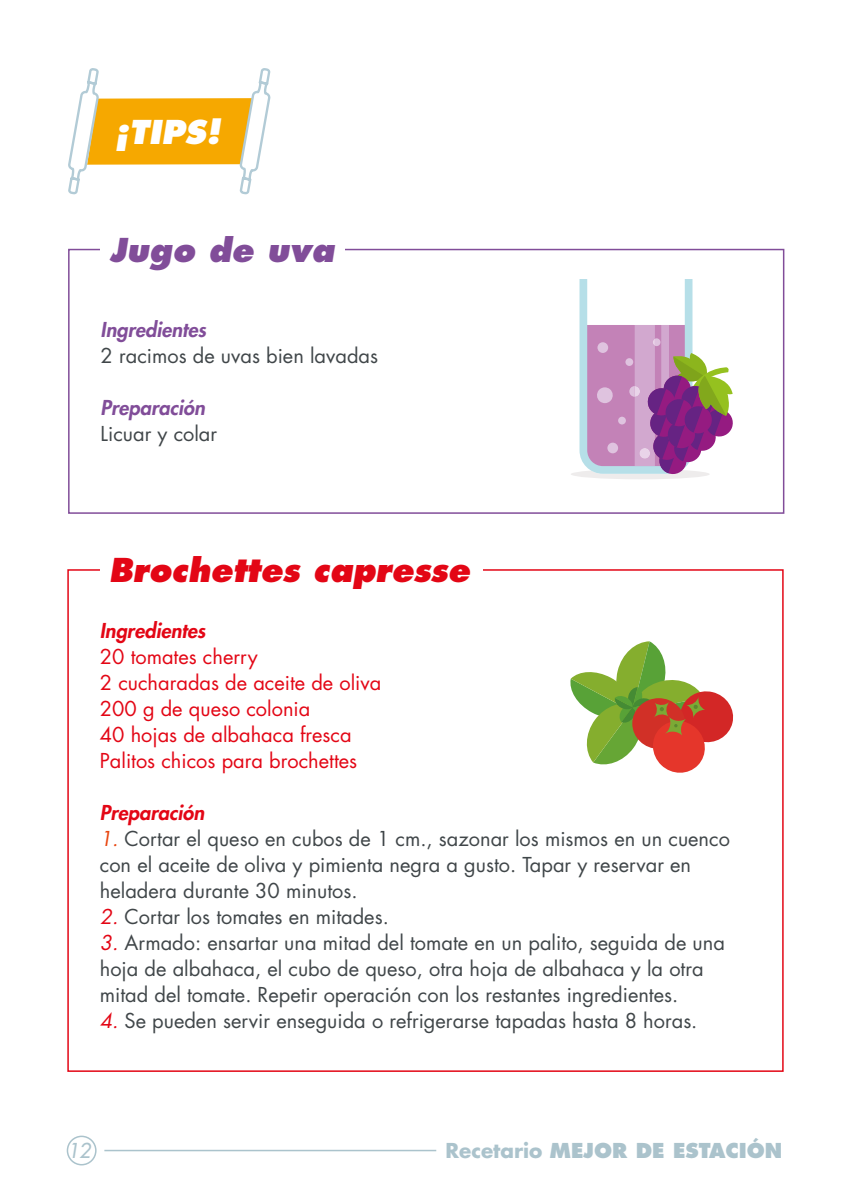
<style>
.page{position:relative;width:851px;height:1191px;background:#fff}
.page>*{position:absolute;margin:0;border:0;box-sizing:border-box;transform-origin:0 0}
.t1{font:italic 800 32px "Futura Std";color:#e30615}
.t2{font:italic 800 32px "Futura Std";color:#814d99}
.t3{font:italic 800 32px "Futura Std";color:#fff}
.t4{font:20px/26px "Futura Std";color:#404649}
.t5{font:20px/26px "Futura Std";color:#e30615}
.t6{font:800 20px "Futura Std";color:#abc3cc}
.t7{font:italic 800 20px "Futura Std";color:#814d99}
.t8{font:italic 800 20px "Futura Std";color:#e30615}
.t9{font:italic 500 20px "Futura Std";color:#abc3cc}
.s1{font-style:italic;color:#e84610}
.s2{font-style:italic;color:#e30615}
.s3{font-weight:700}
</style>
<div class="page">
<hr style="left:104px;top:1149px;width:332px;height:2px;background:#abc3cc">
<div style="left:67px;top:1135px;width:30px;height:30px;border:2px solid #abc3cc;border-radius:50%"></div>
<svg style="left:68px;top:68px;width:203px;height:127px"></svg>
<div style="left:68px;top:249px;width:716px;height:265px;border:2px solid #814d99"></div>
<div style="left:101px;top:224px;width:244px;height:49px;background:#fff"></div>
<svg style="left:571px;top:279px;width:162px;height:200px"></svg>
<svg style="left:570px;top:641px;width:164px;height:132px"></svg>
<h1 class="t3" style="left:114px;top:111px;width:108px">¡TIPS!</h1>
<h1 class="t2" style="left:110px;top:229px;width:226px">Jugo de uva</h1>
<p class="t7" style="left:101px;top:317px;width:107px">Ingredientes</p>
<p class="t4" style="left:101px;top:343px;width:279px">2 racimos de uvas bien lavadas</p>
<p class="t7" style="left:101px;top:395px;width:106px">Preparación</p>
<p class="t4" style="left:101px;top:421px;width:118px">Licuar y colar</p>
<h1 class="t1" style="left:109px;top:550px;width:362px">Brochettes capresse</h1>
<p class="t8" style="left:100px;top:618px;width:107px">Ingredientes</p>
<p class="t5" style="left:100px;top:644px;width:283px">20 tomates cherry<br>2 cucharadas de aceite de oliva<br>200 g de queso colonia<br>40 hojas de albahaca fresca<br>Palitos chicos para brochettes</p>
<p class="t8" style="left:100px;top:800px;width:106px">Preparación</p>
<p class="t4" style="left:100px;top:826px;width:631px"><span class="s1">1.</span> Cortar el queso en cubos de 1 cm., sazonar los mismos en un cuenco con el aceite de oliva y pimienta negra a gusto. Tapar y reservar en heladera durante 30 minutos.</p>
<p class="t4" style="left:100px;top:904px;width:290px"><span class="s2">2.</span> Cortar los tomates en mitades.</p>
<p class="t4" style="left:100px;top:930px;width:626px"><span class="s2">3.</span> Armado: ensartar una mitad del tomate en un palito, seguida de una hoja de albahaca, el cubo de queso, otra hoja de albahaca y la otra mitad del tomate. Repetir operación con los restantes ingredientes.</p>
<p class="t4" style="left:100px;top:1008px;width:599px"><span class="s2">4.</span> Se pueden servir enseguida o refrigerarse tapadas hasta 8 horas.</p>
<p class="t9" style="left:68px;top:1137px;width:24px">12</p>
<p class="t6" style="left:445px;top:1137px;width:338px"><span class="s3">Recetario</span> MEJOR DE ESTACIÓN</p>
</div>
